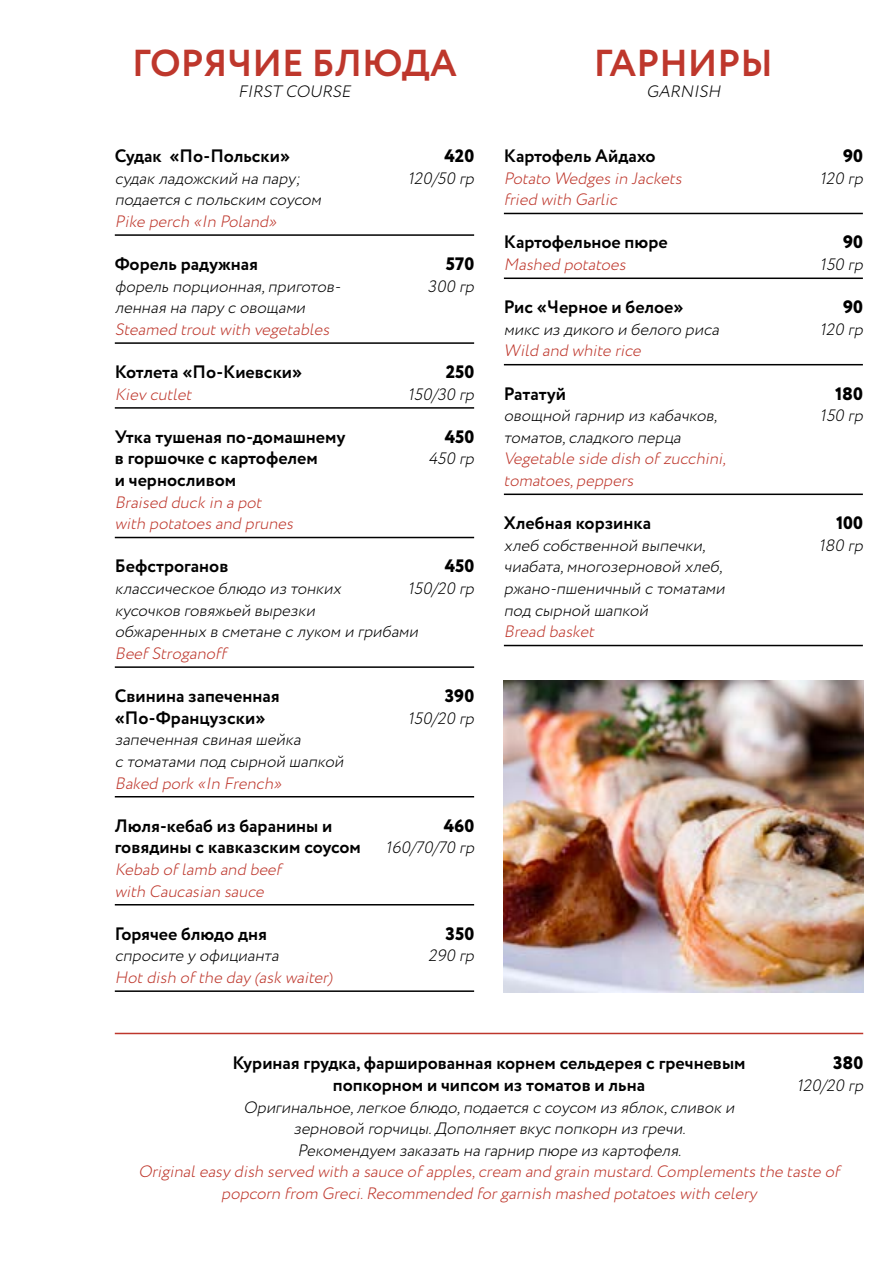
<style>
.page{position:relative;width:893px;height:1263px;background:#fff}
.page>*{position:absolute;margin:0;border:0;box-sizing:border-box;transform-origin:0 0}
.t1{font:700 37.5px "Circe";color:#be372c}
.t2{font:700 18px/21.6px "Circe";color:#000}
.t3{font:800 18px "Circe";color:#000}
.t4{font:italic 300 16.5px/21.6px "Circe";color:#000}
.t5{font:italic 300 16.5px/21.6px "Circe";color:#be372c}
</style>
<div class="page">
<hr style="left:115px;top:234px;width:359px;height:2px;background:#000">
<hr style="left:115px;top:342px;width:359px;height:2px;background:#000">
<hr style="left:115px;top:407px;width:359px;height:2px;background:#000">
<hr style="left:115px;top:537px;width:359px;height:1px;background:#000">
<hr style="left:115px;top:666px;width:359px;height:2px;background:#000">
<hr style="left:115px;top:796px;width:359px;height:1px;background:#000">
<hr style="left:115px;top:904px;width:359px;height:1px;background:#000">
<hr style="left:115px;top:990px;width:359px;height:2px;background:#000">
<hr style="left:504px;top:213px;width:359px;height:1px;background:#000">
<hr style="left:504px;top:278px;width:359px;height:1px;background:#000">
<hr style="left:504px;top:364px;width:359px;height:1px;background:#000">
<hr style="left:504px;top:494px;width:359px;height:1px;background:#000">
<hr style="left:504px;top:645px;width:359px;height:1px;background:#000">
<hr style="left:115px;top:1033px;width:748px;height:1px;background:#be372c">
<img style="left:504px;top:680px;width:359px;height:312px">
<h1 class="t1" style="left:132px;top:38px;width:326px">ГОРЯЧИЕ БЛЮДА</h1>
<p class="t4" style="left:238px;top:81px;width:118px">FIRST COURSE</p>
<p class="t2" style="left:115px;top:146px;width:177px">Судак «По-Польски»</p>
<p class="t4" style="left:115px;top:168px;width:212px">судак ладожский на пару; подается с польским соусом</p>
<p class="t5" style="left:115px;top:211px;width:167px">Pike perch «In Poland»</p>
<p class="t2" style="left:115px;top:254px;width:145px">Форель радужная</p>
<p class="t4" style="left:115px;top:276px;width:231px">форельпорционная,приготов&shy;ленная на пару с овощами</p>
<p class="t5" style="left:115px;top:319px;width:220px">Steamed troutwith vegetables</p>
<p class="t2" style="left:115px;top:362px;width:189px">Котлета «По-Киевски»</p>
<p class="t5" style="left:115px;top:384px;width:82px">Kiev cutlet</p>
<p class="t2" style="left:115px;top:427px;width:232px">Утка тушеная по-домашнему в горшочке с картофелем<br>и черносливом</p>
<p class="t5" style="left:115px;top:492px;width:184px">Braised duck in a pot with potatoesand prunes</p>
<p class="t2" style="left:115px;top:556px;width:115px">Бефстроганов</p>
<p class="t4" style="left:115px;top:578px;width:309px">классическое блюдо из тонких<br>кусочков говяжьей вырезки<br>обжаренных в сметане с луком и грибами</p>
<p class="t5" style="left:115px;top:643px;width:117px">BeefStroganoff</p>
<p class="t2" style="left:115px;top:686px;width:166px">Свинина запеченная «По-Французски»</p>
<p class="t4" style="left:115px;top:729px;width:234px">запеченная свиная шейка<br>с томатами под сырной шапкой</p>
<p class="t5" style="left:115px;top:772px;width:172px">Baked pork «In French»</p>
<p class="t2" style="left:115px;top:815px;width:248px">Люля-кебаб из баранины и говядины с кавказским соусом</p>
<p class="t5" style="left:115px;top:859px;width:172px">Kebab oflamb and beef with Caucasian sauce</p>
<p class="t2" style="left:115px;top:923px;width:154px">Горячее блюдо дня</p>
<p class="t4" style="left:115px;top:945px;width:169px">спросите у официанта</p>
<p class="t5" style="left:115px;top:967px;width:223px">Hotdish ofthe day (ask waiter)</p>
<p class="t3" style="left:444px;top:144px;width:31px">420</p>
<p class="t4" style="left:408px;top:168px;width:72px">120/50 гр</p>
<p class="t3" style="left:446px;top:252px;width:30px">570</p>
<p class="t4" style="left:428px;top:276px;width:52px">300 гр</p>
<p class="t3" style="left:446px;top:360px;width:30px">250</p>
<p class="t4" style="left:408px;top:384px;width:72px">150/30 гр</p>
<p class="t3" style="left:445px;top:424px;width:31px">450</p>
<p class="t4" style="left:428px;top:448px;width:51px">450 гр</p>
<p class="t3" style="left:445px;top:554px;width:31px">450</p>
<p class="t4" style="left:408px;top:578px;width:72px">150/20 гр</p>
<p class="t3" style="left:445px;top:684px;width:31px">390</p>
<p class="t4" style="left:408px;top:708px;width:72px">150/20 гр</p>
<p class="t3" style="left:444px;top:813px;width:32px">460</p>
<p class="t4" style="left:386px;top:837px;width:94px">160/70/70 гр</p>
<p class="t3" style="left:446px;top:921px;width:30px">350</p>
<p class="t4" style="left:428px;top:945px;width:52px">290 гр</p>
<h1 class="t1" style="left:594px;top:38px;width:181px">ГАРНИРЫ</h1>
<p class="t4" style="left:646px;top:81px;width:80px">GARNISH</p>
<p class="t2" style="left:504px;top:146px;width:153px">Картофель Айдахо</p>
<p class="t5" style="left:504px;top:168px;width:183px">Potato Wedgesin Jackets fried with Garlic</p>
<p class="t2" style="left:504px;top:232px;width:165px">Картофельное пюре</p>
<p class="t5" style="left:504px;top:254px;width:127px">Mashed potatoes</p>
<p class="t2" style="left:504px;top:297px;width:181px">Рис «Черное и белое»</p>
<p class="t4" style="left:504px;top:319px;width:221px">микс из дикого и белого риса</p>
<p class="t5" style="left:504px;top:340px;width:142px">Wild and white rice</p>
<p class="t2" style="left:504px;top:383px;width:64px">Рататуй</p>
<p class="t4" style="left:504px;top:405px;width:219px">овощной гарнир из кабачков, томатов,сладкого перца</p>
<p class="t5" style="left:504px;top:448px;width:227px">Vegetable side dish ofzucchini, tomatoes,peppers</p>
<p class="t2" style="left:504px;top:513px;width:149px">Хлебная корзинка</p>
<p class="t4" style="left:504px;top:535px;width:226px">хлеб собственной выпечки, чиабата,многозерновой хлеб, ржано-пшеничный с томатами под сырной шапкой</p>
<p class="t5" style="left:504px;top:621px;width:96px">Bread basket</p>
<p class="t3" style="left:843px;top:144px;width:21px">90</p>
<p class="t4" style="left:820px;top:168px;width:49px">120 гр</p>
<p class="t3" style="left:843px;top:230px;width:21px">90</p>
<p class="t4" style="left:820px;top:254px;width:48px">150 гр</p>
<p class="t3" style="left:843px;top:295px;width:21px">90</p>
<p class="t4" style="left:820px;top:319px;width:49px">120 гр</p>
<p class="t3" style="left:835px;top:381px;width:29px">180</p>
<p class="t4" style="left:820px;top:405px;width:48px">150 гр</p>
<p class="t3" style="left:836px;top:511px;width:28px">100</p>
<p class="t4" style="left:819px;top:535px;width:50px">180 гр</p>
<p class="t3" style="left:833px;top:1051px;width:32px">380</p>
<p class="t4" style="left:797px;top:1075px;width:72px">120/20 гр</p>
<p class="t2" style="left:232px;top:1053px;width:514px;text-align:center">Куриная грудка, фаршированная корнем сельдерея с гречневым попкорном и чипсом из томатов и льна</p>
<p class="t4" style="left:244px;top:1096px;width:496px;text-align:center">Оригинальное,легкое блюдо,подается с соусом из яблок,сливок и зерновой горчицы.Дополняетвкус попкорн из гречи.<br>Рекомендуем заказатьна гарнир пюре из картофеля.</p>
<p class="t5" style="left:138px;top:1161px;width:707px;text-align:center">Originaleasy dish served with a sauce ofapples,cream and grain mustard.Complementsthe taste of popcorn from Greci.Recommended forgarnish mashed potatoeswith celery</p>
</div>
